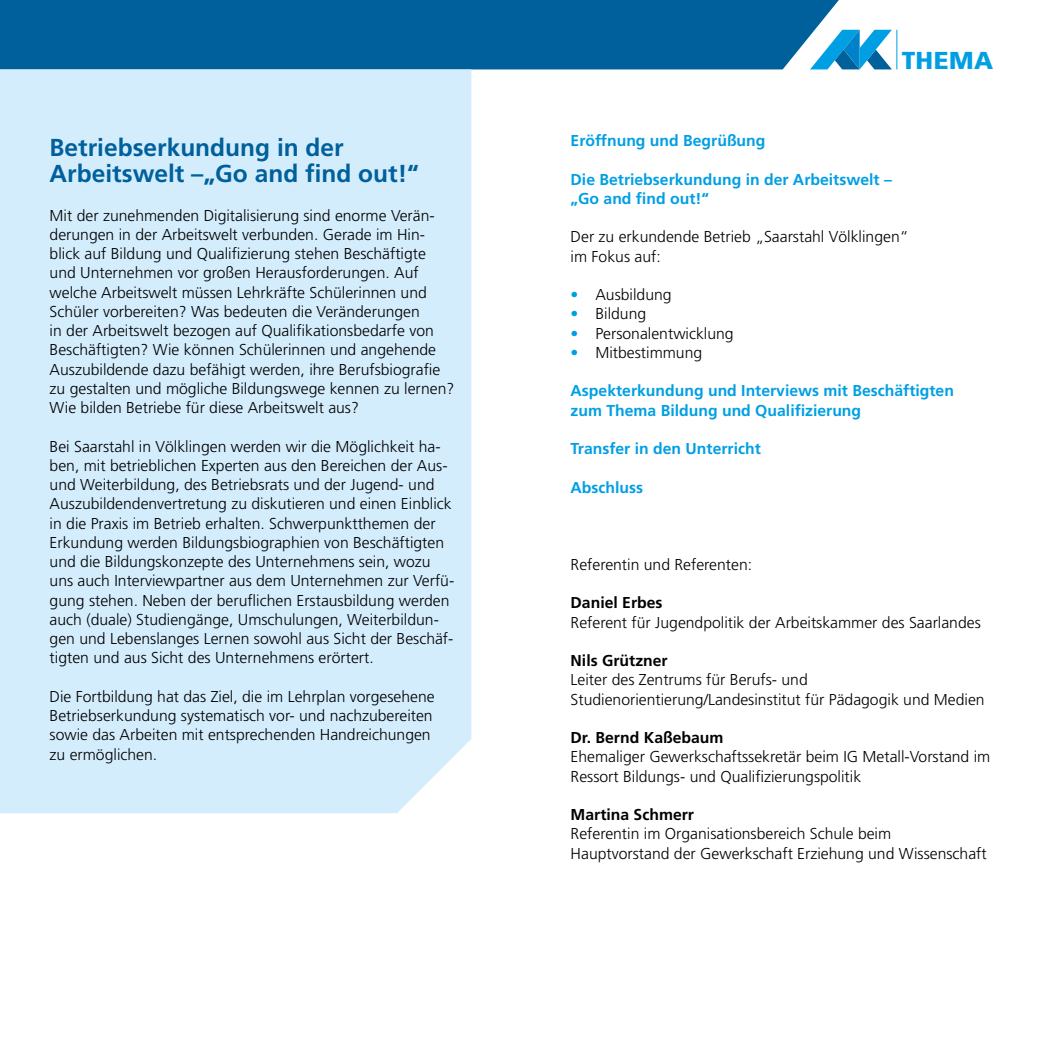
<style>
.page{position:relative;width:1042px;height:1042px;background:#fff}
.page>*{position:absolute;margin:0;border:0;box-sizing:border-box;transform-origin:0 0}
.t1{font:700 24.5px/26.2px "Frutiger";color:#00609c}
.t2{font:900 24.5px "Frutiger";letter-spacing:.015em;color:#009fe3}
.t3{font:300 15.75px/19.2px "Frutiger";color:#000}
.t4{font:700 15.75px/19.2px "Frutiger";color:#009fe3}
.t5{font:700 15.75px "Frutiger";color:#000}
.s1{color:#009fe3}
</style>
<div class="page">
<svg style="left:851px;top:30px;width:41px;height:39px"></svg>
<hr style="left:896px;top:30px;width:1px;height:39px;background:#009fe3">
<div style="left:0;top:0;width:851px;height:69px;background:#00609c"></div>
<div style="left:0;top:69px;width:471px;height:744px;background:#d4edfc"></div>
<h1 class="t1" style="left:50px;top:134px;width:371px">Betriebserkundung in der<br>Arbeitswelt –„Go and find out!“</h1>
<p class="t3" style="left:50px;top:206px;width:406px">Mit der zunehmenden Digitalisierung sind enorme Verän&shy;derungen in der Arbeitswelt verbunden. Gerade im Hin&shy;blick auf Bildung und Qualifizierung stehen Beschäftigte und Unternehmen vor großen Herausforderungen. Auf welche Arbeitswelt müssen Lehrkräfte Schülerinnen und Schüler vorbereiten? Was bedeuten die Veränderungen<br>in der Arbeitswelt bezogen auf Qualifikationsbedarfe von Beschäftigten? Wie können Schülerinnen und angehende Auszubildende dazu befähigt werden, ihre Berufsbiografie zu gestalten und mögliche Bildungswege kennen zu lernen?<br>Wie bilden Betriebe für diese Arbeitswelt aus?</p>
<p class="t3" style="left:50px;top:437px;width:406px">Bei Saarstahl in Völklingen werden wir die Möglichkeit ha&shy;ben, mit betrieblichen Experten aus den Bereichen der Aus&shy;und Weiterbildung, des Betriebsrats und der Jugend- und Auszubildendenvertretung zu diskutieren und einen Einblick in die Praxis im Betrieb erhalten. Schwerpunktthemen der Erkundung werden Bildungsbiographien von Beschäftigten und die Bildungskonzepte des Unternehmens sein, wozu uns auch Interviewpartner aus dem Unternehmen zur Verfü&shy;gung stehen. Neben der beruflichen Erstausbildung werden auch (duale) Studiengänge, Umschulungen, Weiterbildun&shy;gen und Lebenslanges Lernen sowohl aus Sicht der Beschäf&shy;tigten und aus Sicht des Unternehmens erörtert.</p>
<p class="t3" style="left:50px;top:687px;width:387px">Die Fortbildung hat das Ziel, die im Lehrplan vorgesehene Betriebserkundung systematisch vor- und nachzubereiten sowie das Arbeiten mit entsprechenden Handreichungen zu ermöglichen.</p>
<h1 class="t2" style="left:902px;top:46px;width:93px">THEMA</h1>
<p class="t4" style="left:570px;top:131px;width:196px">Eröffnung und Begrüßung</p>
<p class="t4" style="left:570px;top:169px;width:323px">Die Betriebserkundung in der Arbeitswelt – „Go and find out!“</p>
<p class="t3" style="left:570px;top:227px;width:339px">Der zu erkundende Betrieb „Saarstahl Völklingen“ im Fokus auf:</p>
<p class="t3" style="left:570px;top:285px;width:102px"><span class="s1">•</span> Ausbildung</p>
<p class="t3" style="left:570px;top:304px;width:77px"><span class="s1">•</span> Bildung</p>
<p class="t3" style="left:570px;top:324px;width:165px"><span class="s1">•</span> Personalentwicklung</p>
<p class="t3" style="left:570px;top:343px;width:133px"><span class="s1">•</span> Mitbestimmung</p>
<p class="t4" style="left:570px;top:381px;width:385px">Aspekterkundung und Interviews mit Beschäftigten zum Thema Bildung und Qualifizierung</p>
<p class="t4" style="left:570px;top:439px;width:192px">Transfer in den Unterricht</p>
<p class="t4" style="left:570px;top:477px;width:74px">Abschluss</p>
<p class="t3" style="left:570px;top:555px;width:183px">Referentin und Referenten:</p>
<p class="t5" style="left:570px;top:593px;width:93px">Daniel Erbes</p>
<p class="t3" style="left:570px;top:612px;width:412px">Referent für Jugendpolitik der Arbeitskammer des Saarlandes</p>
<p class="t5" style="left:570px;top:651px;width:99px">Nils Grützner</p>
<p class="t3" style="left:570px;top:670px;width:415px">Leiter des Zentrums für Berufs- und<br>Studienorientierung/Landesinstitut für Pädagogik und Medien</p>
<p class="t5" style="left:570px;top:728px;width:154px">Dr. Bernd Kaßebaum</p>
<p class="t3" style="left:570px;top:747px;width:421px">Ehemaliger Gewerkschaftssekretär beim IG Metall-Vorstand im<br>Ressort Bildungs- und Qualifizierungspolitik</p>
<p class="t5" style="left:570px;top:805px;width:125px">Martina Schmerr</p>
<p class="t3" style="left:570px;top:824px;width:418px">Referentin im Organisationsbereich Schule beim<br>Hauptvorstand der Gewerkschaft Erziehung und Wissenschaft</p>
</div>
